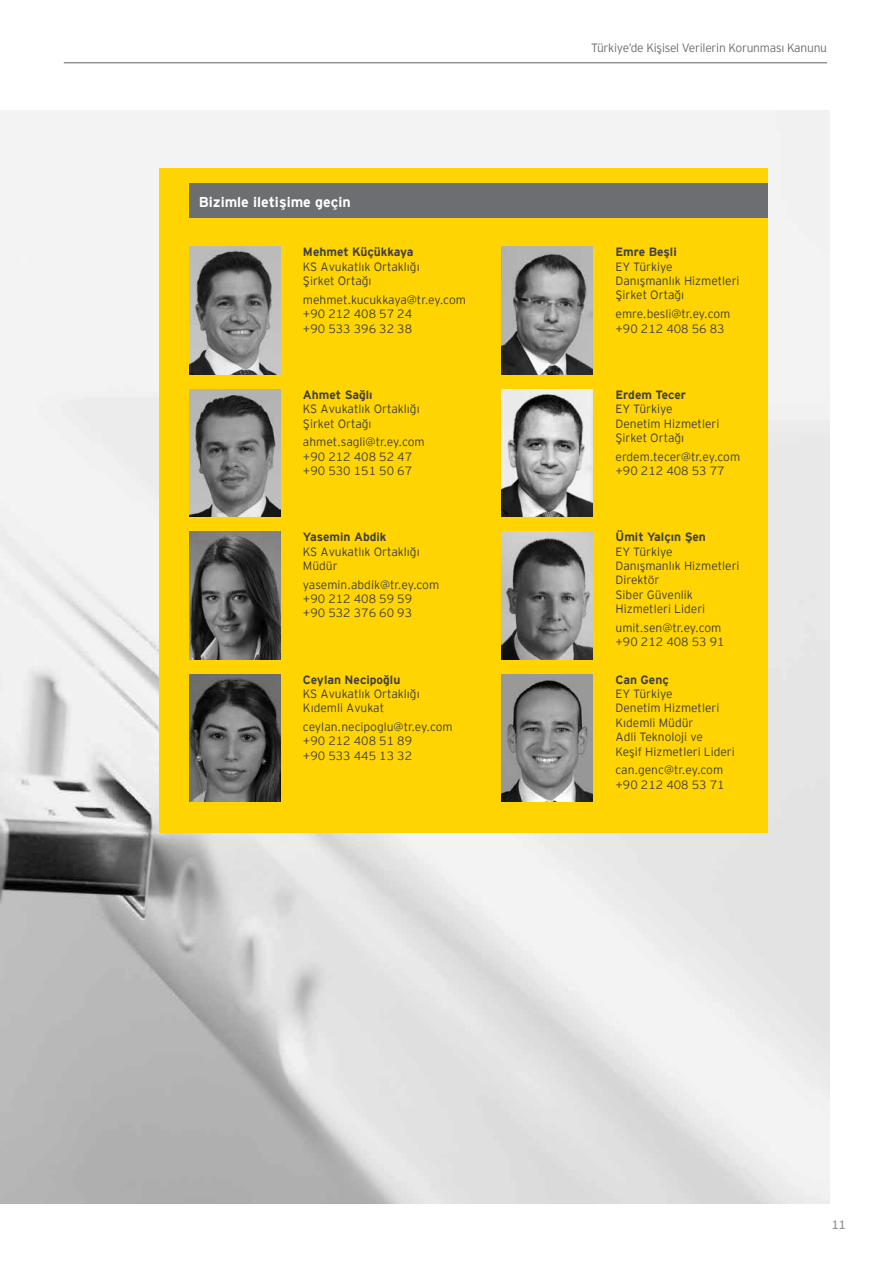
<style>
.page{position:relative;width:893px;height:1263px;background:#fff}
.page>*{position:absolute;margin:0;border:0;box-sizing:border-box;transform-origin:0 0}
.t1{font:700 14.25px "EY Interstate";color:#fff}
.t2{font:12.3px "EY Interstate";color:#939598}
.t3{font:300 12px/14.4px "EY Interstate";color:#414042}
.t4{font:700 12px "EY Interstate";color:#414042}
.t5{font:300 12px "EY Interstate";letter-spacing:-.02em;color:#6d6e71}
</style>
<div class="page">
<hr style="left:64px;top:62px;width:763px;height:1px;background:#939598">
<img style="left:0;top:111px;width:829px;height:1092px">
<div style="left:159px;top:168px;width:608px;height:664px;background:#ffd400"></div>
<div style="left:189px;top:184px;width:578px;height:34px;background:#6d6e71"></div>
<img style="left:502px;top:389px;width:91px;height:128px">
<img style="left:189px;top:389px;width:91px;height:128px">
<img style="left:502px;top:247px;width:91px;height:127px">
<img style="left:189px;top:247px;width:91px;height:127px">
<img style="left:502px;top:531px;width:91px;height:128px">
<img style="left:189px;top:531px;width:91px;height:128px">
<img style="left:502px;top:674px;width:91px;height:128px">
<img style="left:189px;top:674px;width:91px;height:128px">
<p class="t1" style="left:199px;top:191px;width:153px">Bizimle iletişime geçin</p>
<p class="t4" style="left:303px;top:243px;width:112px">Mehmet Küçükkaya</p>
<p class="t3" style="left:303px;top:258px;width:118px">KS Avukatlık Ortaklığı<br>Şirket Ortağı</p>
<p class="t3" style="left:303px;top:292px;width:165px">mehmet.kucukkaya@tr.ey.com +90 212 408 57 24<br>+90 533 396 32 38</p>
<p class="t4" style="left:303px;top:386px;width:71px">Ahmet Sağlı</p>
<p class="t3" style="left:303px;top:401px;width:118px">KS Avukatlık Ortaklığı<br>Şirket Ortağı</p>
<p class="t3" style="left:303px;top:434px;width:123px">ahmet.sagli@tr.ey.com +90 212 408 52 47 +90 530 151 50 67</p>
<p class="t4" style="left:303px;top:528px;width:85px">Yasemin Abdik</p>
<p class="t3" style="left:303px;top:543px;width:118px">KS Avukatlık Ortaklığı<br>Müdür</p>
<p class="t3" style="left:303px;top:576px;width:138px">yasemin.abdik@tr.ey.com +90 212 408 59 59<br>+90 532 376 60 93</p>
<p class="t4" style="left:303px;top:671px;width:99px">Ceylan Necipoğlu</p>
<p class="t3" style="left:303px;top:686px;width:118px">KS Avukatlık Ortaklığı<br>Kıdemli Avukat</p>
<p class="t3" style="left:303px;top:719px;width:151px">ceylan.necipoglu@tr.ey.com +90 212 408 51 89<br>+90 533 445 13 32</p>
<p class="t5" style="left:591px;top:39px;width:237px">Türkiye’de Kişisel Verilerin Korunması Kanunu</p>
<p class="t4" style="left:615px;top:243px;width:63px">Emre Beşli</p>
<p class="t3" style="left:615px;top:258px;width:126px">EY Türkiye<br>Danışmanlık Hizmetleri<br>Şirket Ortağı</p>
<p class="t3" style="left:615px;top:306px;width:116px">emre.besli@tr.ey.com +90 212 408 56 83</p>
<p class="t4" style="left:615px;top:386px;width:72px">Erdem Tecer</p>
<p class="t3" style="left:615px;top:401px;width:105px">EY Türkiye<br>Denetim Hizmetleri<br>Şirket Ortağı</p>
<p class="t3" style="left:615px;top:448px;width:126px">erdem.tecer@tr.ey.com +90 212 408 53 77</p>
<p class="t4" style="left:615px;top:528px;width:92px">Ümit Yalçın Şen</p>
<p class="t3" style="left:615px;top:543px;width:126px">EY Türkiye<br>Danışmanlık Hizmetleri<br>Direktör<br>Siber Güvenlik<br>Hizmetleri Lideri</p>
<p class="t3" style="left:615px;top:620px;width:111px">umit.sen@tr.ey.com +90 212 408 53 91</p>
<p class="t4" style="left:615px;top:671px;width:55px">Can Genç</p>
<p class="t3" style="left:615px;top:686px;width:121px">EY Türkiye<br>Denetim Hizmetleri<br>Kıdemli Müdür<br>Adli Teknoloji ve<br>Keşif Hizmetleri Lideri</p>
<p class="t3" style="left:615px;top:762px;width:111px">can.genc@tr.ey.com +90 212 408 53 71</p>
<p class="t2" style="left:831px;top:1215px;width:16px">11</p>
</div>
